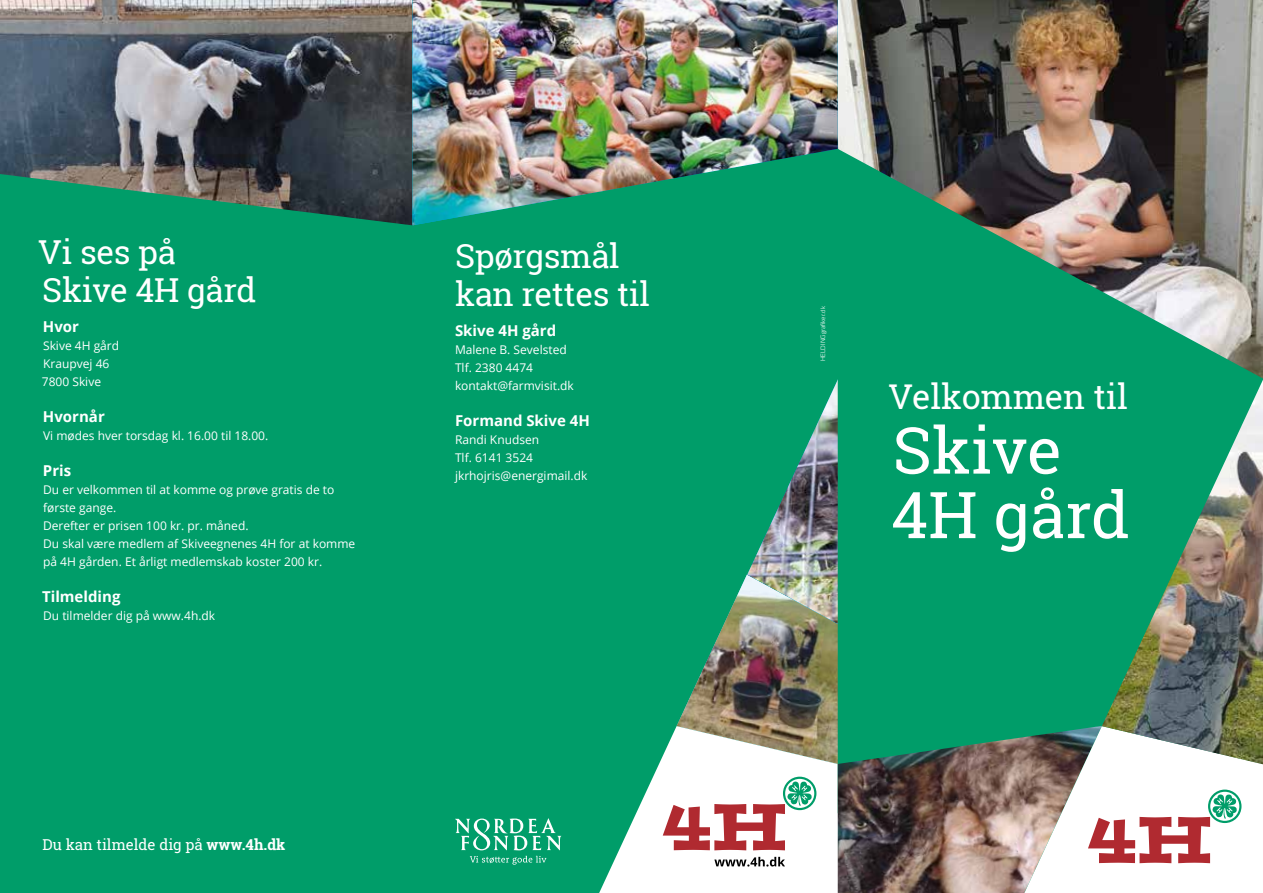
<style>
.page{position:relative;width:1263px;height:893px;background:#fff}
.page>*{position:absolute;margin:0;border:0;box-sizing:border-box;transform-origin:0 0}
.t1{font:64.5px/64.5px "Roboto Slab";letter-spacing:-.005em;color:#fff}
.t2{font:34.2px "Roboto Slab";letter-spacing:-.005em;color:#fff}
.t3{font:33px/37.5px "Roboto Slab";letter-spacing:-.01em;color:#fff}
.t4{font:700 15px "Open Sans";color:#fff}
.t5{font:15px "Roboto Slab";color:#fff}
.t6{font:12px/18px "Open Sans";color:#fff}
.t7{font:200 6px "Max OT";color:#fff}
.s1{font-weight:700}
</style>
<div class="page">
<div style="left:412px;top:0;width:438px;height:893px;background:#009d69"></div>
<div style="left:850px;top:378px;width:413px;height:348px;background:#009d69"></div>
<img style="left:850px;top:726px;width:174px;height:167px">
<img style="left:838px;top:0;width:425px;height:378px">
<svg style="left:1024px;top:726px;width:239px;height:167px"></svg>
<img style="left:599px;top:356px;width:251px;height:537px">
<img style="left:1102px;top:380px;width:161px;height:384px">
<div style="left:0;top:0;width:412px;height:893px;background:#009d69"></div>
<img style="left:0;top:0;width:412px;height:225px">
<img style="left:412px;top:0;width:426px;height:225px">
<svg style="left:455px;top:818px;width:106px;height:32px"></svg>
<svg style="left:470px;top:856px;width:76px;height:9px"></svg>
<h3 class="t3" style="left:38px;top:233px;width:219px">Vi ses på<br>Skive 4H gård</h3>
<p class="t4" style="left:43px;top:316px;width:38px">Hvor</p>
<p class="t6" style="left:42px;top:336px;width:79px">Skive 4H gård<br>Kraupvej 46<br>7800 Skive</p>
<p class="t4" style="left:43px;top:406px;width:63px">Hvornår</p>
<p class="t6" style="left:43px;top:426px;width:227px">Vi mødes hver torsdag kl. 16.00 til 18.00.</p>
<p class="t4" style="left:43px;top:460px;width:30px">Pris</p>
<p class="t6" style="left:43px;top:480px;width:314px">Du er velkommen til at komme og prøve gratis de to første gange.<br>Derefter er prisen 100 kr. pr. måned.<br>Du skal være medlem af Skiveegnenes 4H for at komme på 4H gården. Et årligt medlemskab koster 200 kr.</p>
<p class="t4" style="left:42px;top:586px;width:80px">Tilmelding</p>
<p class="t6" style="left:43px;top:606px;width:174px">Du tilmelder dig på www.4h.dk</p>
<p class="t5" style="left:43px;top:835px;width:244px">Du kan tilmelde dig på <span class="s1">www.4h.dk</span></p>
<h3 class="t3" style="left:455px;top:237px;width:196px">Spørgsmål kan rettes til</h3>
<p class="t4" style="left:455px;top:320px;width:103px">Skive 4H gård</p>
<p class="t6" style="left:455px;top:340px;width:120px">Malene B. Sevelsted<br>Tlf. 2380 4474 kontakt@farmvisit.dk</p>
<p class="t4" style="left:455px;top:410px;width:136px">Formand Skive 4H</p>
<p class="t6" style="left:455px;top:430px;width:134px">Randi Knudsen<br>Tlf. 6141 3524 jkrhojris@energimail.dk</p>
<p class="t7" style="left:819px;top:361px;width:57px;rotate:-90deg">HELDINGgrafiker.dk</p>
<h2 class="t2" style="left:888px;top:373px;width:241px">Velkommen til</h2>
<h1 class="t1" style="left:891px;top:417px;width:240px">Skive<br>4H gård</h1>
</div>
